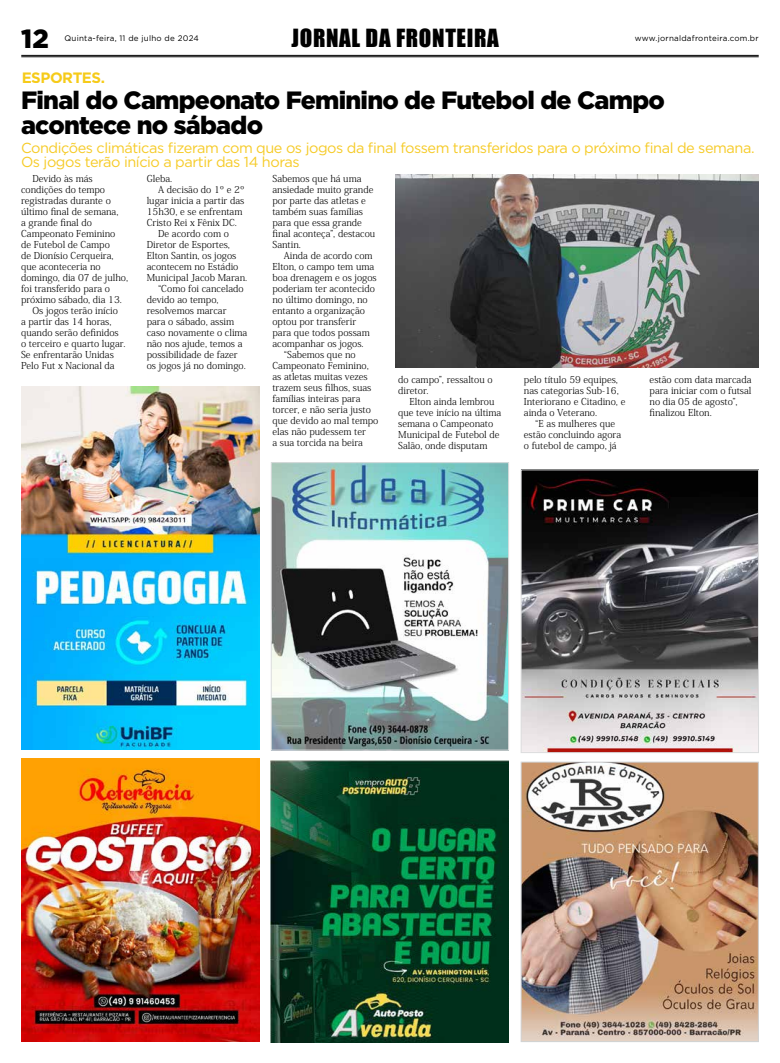
<style>
.page{position:relative;width:780px;height:1063px;background:#fff}
.page>*{position:absolute;margin:0;border:0;box-sizing:border-box;transform-origin:0 0}
.t1{font:900 26.3px "Gotham";color:#000}
.t2{font:900 25px/25px "Gotham";letter-spacing:-.03em;color:#000}
.t3{font:23px "Impact";letter-spacing:.03em;color:#000}
.t4{font:700 15px "Gotham";letter-spacing:-.03em;color:#f6cb19}
.t5{font:14.5px/14.5px "Gotham";letter-spacing:-.03em;color:#f6cb27}
.t6{font:300 9.5px/11px "Koz Min Pro";color:#000}
.t7{font:8px "Gotham";letter-spacing:.03em;color:#000}
</style>
<div class="page">
<hr style="left:21px;top:55px;width:737px;height:1px;background:#000">
<hr style="left:21px;top:56px;width:737px;height:1px;background:#000">
<img style="left:271px;top:760px;width:237px;height:282px">
<img style="left:21px;top:759px;width:238px;height:283px">
<img style="left:522px;top:764px;width:234px;height:276px">
<div style="left:520px;top:762px;width:238px;height:280px;border:1px solid #d1d3d4"></div>
<img style="left:21px;top:387px;width:238px;height:363px">
<img style="left:273px;top:464px;width:234px;height:285px">
<div style="left:271px;top:462px;width:238px;height:289px;border:1px solid #dcddde"></div>
<img style="left:522px;top:471px;width:235px;height:280px">
<div style="left:520px;top:469px;width:239px;height:284px;border:1px solid #dcddde"></div>
<img style="left:395px;top:174px;width:363px;height:193px">
<h1 class="t1" style="left:21px;top:23px;width:29px">12</h1>
<p class="t7" style="left:64px;top:34px;width:136px">Quinta-feira, 11 de julho de 2024</p>
<p class="t7" style="left:634px;top:34px;width:125px">www.jornaldafronteira.com.br</p>
<h3 class="t3" style="left:291px;top:21px;width:209px">JORNAL DA FRONTEIRA</h3>
<h3 class="t4" style="left:22px;top:68px;width:85px">ESPORTES.</h3>
<h2 class="t2" style="left:21px;top:87px;width:645px">Final do Campeonato Feminino de Futebol de Campo acontece no sábado</h2>
<h3 class="t5" style="left:21px;top:140px;width:735px">Condições climáticas fizeram com que os jogos da final fossem transferidos para o próximo final de semana.<br>Os jogos terão início a partir das 14 horas</h3>
<p class="t6" style="left:32px;top:173px;width:62px">Devido às más</p>
<p class="t6" style="left:21px;top:184px;width:86px">condições do tempo</p>
<p class="t6" style="left:21px;top:195px;width:91px">registradas durante o</p>
<p class="t6" style="left:21px;top:206px;width:99px">último final de semana,</p>
<p class="t6" style="left:21px;top:217px;width:72px">a grande final do</p>
<p class="t6" style="left:21px;top:228px;width:96px">Campeonato Feminino</p>
<p class="t6" style="left:21px;top:239px;width:90px">de Futebol de Campo</p>
<p class="t6" style="left:21px;top:250px;width:94px">de Dionísio Cerqueira,</p>
<p class="t6" style="left:21px;top:261px;width:81px">que aconteceria no</p>
<p class="t6" style="left:21px;top:272px;width:109px">domingo, dia 07 de julho,</p>
<p class="t6" style="left:21px;top:283px;width:91px">foi transferido para o</p>
<p class="t6" style="left:21px;top:294px;width:102px">próximo sábado, dia 13.</p>
<p class="t6" style="left:32px;top:305px;width:87px">Os jogos terão início</p>
<p class="t6" style="left:21px;top:316px;width:92px">a partir das 14 horas,</p>
<p class="t6" style="left:21px;top:327px;width:99px">quando serão definidos</p>
<p class="t6" style="left:21px;top:338px;width:106px">o terceiro e quarto lugar.</p>
<p class="t6" style="left:21px;top:349px;width:94px">Se enfrentarão Unidas</p>
<p class="t6" style="left:21px;top:360px;width:95px">Pelo Fut x Nacional da</p>
<p class="t6" style="left:147px;top:173px;width:27px">Gleba.</p>
<p class="t6" style="left:158px;top:184px;width:88px">A decisão do 1º e 2º</p>
<p class="t6" style="left:147px;top:195px;width:99px">lugar inicia a partir das</p>
<p class="t6" style="left:147px;top:206px;width:97px">15h30, e se enfrentam</p>
<p class="t6" style="left:147px;top:217px;width:92px">Cristo Rei x Fênix DC.</p>
<p class="t6" style="left:158px;top:228px;width:72px">De acordo com o</p>
<p class="t6" style="left:147px;top:239px;width:85px">Diretor de Esportes,</p>
<p class="t6" style="left:147px;top:250px;width:91px">Elton Santin, os jogos</p>
<p class="t6" style="left:147px;top:261px;width:93px">acontecem no Estádio</p>
<p class="t6" style="left:147px;top:272px;width:102px">Municipal Jacob Maran.</p>
<p class="t6" style="left:158px;top:283px;width:87px">“Como foi cancelado</p>
<p class="t6" style="left:147px;top:294px;width:73px">devido ao tempo,</p>
<p class="t6" style="left:147px;top:305px;width:81px">resolvemos marcar</p>
<p class="t6" style="left:147px;top:316px;width:89px">para o sábado, assim</p>
<p class="t6" style="left:147px;top:327px;width:102px">caso novamente o clima</p>
<p class="t6" style="left:147px;top:338px;width:97px">não nos ajude, temos a</p>
<p class="t6" style="left:147px;top:349px;width:92px">possibilidade de fazer</p>
<p class="t6" style="left:147px;top:360px;width:100px">os jogos já no domingo.</p>
<p class="t6" style="left:272px;top:173px;width:104px">Sabemos que há uma ansiedade muito grande por parte das atletas e também suas famílias para que essa grande final aconteça”, destacou<br>Santin.</p>
<p class="t6" style="left:284px;top:250px;width:90px">Ainda de acordo com</p>
<p class="t6" style="left:272px;top:261px;width:103px">Elton, o campo tem uma</p>
<p class="t6" style="left:272px;top:272px;width:106px">boa drenagem e os jogos</p>
<p class="t6" style="left:272px;top:283px;width:104px">poderiam ter acontecido</p>
<p class="t6" style="left:272px;top:294px;width:97px">no último domingo, no</p>
<p class="t6" style="left:272px;top:305px;width:94px">entanto a organização</p>
<p class="t6" style="left:272px;top:316px;width:85px">optou por transferir</p>
<p class="t6" style="left:272px;top:327px;width:99px">para que todos possam</p>
<p class="t6" style="left:272px;top:338px;width:93px">acompanhar os jogos.</p>
<p class="t6" style="left:284px;top:349px;width:73px">“Sabemos que no</p>
<p class="t6" style="left:272px;top:360px;width:98px">Campeonato Feminino,</p>
<p class="t6" style="left:272px;top:371px;width:97px">as atletas muitas vezes</p>
<p class="t6" style="left:272px;top:382px;width:100px">trazem seus filhos, suas</p>
<p class="t6" style="left:272px;top:393px;width:89px">famílias inteiras para</p>
<p class="t6" style="left:272px;top:404px;width:100px">torcer, e não seria justo</p>
<p class="t6" style="left:272px;top:415px;width:107px">que devido ao mal tempo</p>
<p class="t6" style="left:272px;top:426px;width:95px">elas não pudessem ter</p>
<p class="t6" style="left:272px;top:437px;width:92px">a sua torcida na beira</p>
<p class="t6" style="left:398px;top:374px;width:96px">do campo”, ressaltou o diretor.</p>
<p class="t6" style="left:398px;top:396px;width:105px;text-indent:11px">Elton ainda lembrou que teve início na última semana o Campeonato<br>Municipal de Futebol de<br>Salão, onde disputam</p>
<p class="t6" style="left:524px;top:374px;width:103px">pelo título 59 equipes, nas categorias Sub-16,<br>Interiorano e Citadino, e ainda o Veterano.</p>
<p class="t6" style="left:524px;top:418px;width:99px;text-align:center">“E as mulheres que estão concluindo agora o futebol de campo, já</p>
<p class="t6" style="left:649px;top:374px;width:103px">estão com data marcada para iniciar com o futsal no dia 05 de agosto”, finalizou Elton.</p>
</div>
